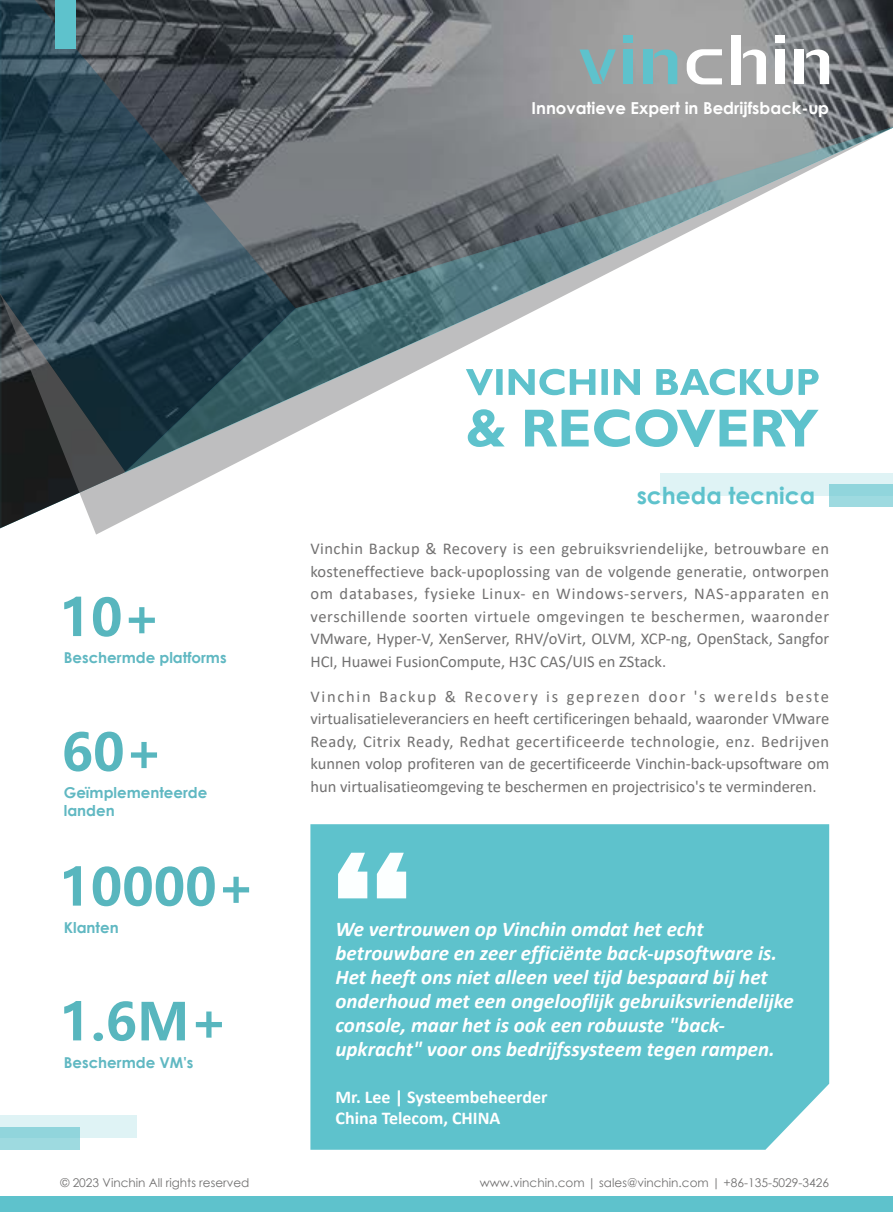
<style>
.page{position:relative;width:893px;height:1212px;background:#fff}
.page>*{position:absolute;margin:0;border:0;box-sizing:border-box;transform-origin:0 0}
.t1{font:700 51px "Microsoft Ya Hei";color:#58b6be}
.t2{font:700 23.4px "Century Gothic";color:#5ec2cc}
.t3{font:italic 700 21px/24px "Calibri";color:#fff}
.t4{font:700 18px/21px "Calibri";color:#fff}
.t5{font:16.5px/22.5px "Calibri";color:#727171;text-align:justify}
.t6{font:700 16.5px "Century Gothic";color:#fff}
.t7{font:16.5px "Calibri";letter-spacing:.095em;color:#727171}
.t8{font:16.5px "Calibri";letter-spacing:.1em;color:#727171}
.t9{font:16.5px "Calibri";letter-spacing:.105em;color:#727171}
.t10{font:700 15px/18px "Century Gothic";color:#60b8c2}
.t11{font:12px "Century Gothic";color:#727171}
</style>
<div class="page">
<div style="left:310px;top:824px;width:519px;height:326px;background:#5ec2cc"></div>
<img style="left:296px;top:0;width:597px;height:125px">
<div style="left:623px;top:49px;width:10px;height:35px;background:#5ec2cc"></div>
<div style="left:623px;top:35px;width:10px;height:7px;background:#5ec2cc"></div>
<div style="left:643px;top:49px;width:9px;height:35px;background:#5ec2cc"></div>
<svg style="left:654px;top:49px;width:23px;height:35px"></svg>
<div style="left:731px;top:35px;width:10px;height:49px;background:#fff"></div>
<svg style="left:743px;top:49px;width:23px;height:35px"></svg>
<div style="left:775px;top:49px;width:10px;height:35px;background:#fff"></div>
<div style="left:775px;top:35px;width:10px;height:7px;background:#fff"></div>
<div style="left:794px;top:49px;width:10px;height:35px;background:#fff"></div>
<svg style="left:806px;top:49px;width:23px;height:35px"></svg>
<svg style="left:687px;top:49px;width:35px;height:35px"></svg>
<svg style="left:579px;top:49px;width:37px;height:35px"></svg>
<div style="left:0;top:1196px;width:893px;height:16px;background:#5ec2cc"></div>
<div style="left:0;top:1115px;width:136px;height:23px;background:#dff3f5"></div>
<div style="left:0;top:1127px;width:79px;height:23px;background:linear-gradient(to right,#98d8de,#97d7de)"></div>
<svg style="left:338px;top:853px;width:68px;height:45px"></svg>
<svg style="left:0;top:472px;width:893px;height:63px"></svg>
<svg style="left:123px;top:125px;width:770px;height:348px"></svg>
<svg style="left:0;top:0;width:296px;height:472px;background:#3f5059"></svg>
<div style="left:56px;top:0;width:20px;height:49px;background:#5ec2cc"></div>
<p class="t6" style="left:531px;top:95px;width:299px">Innovatieve Expert in Bedrijfsback-up</p>
<h1 class="t1" style="left:60px;top:582px;width:103px">10+</h1>
<p class="t10" style="left:64px;top:648px;width:164px">Beschermde platforms</p>
<h1 class="t1" style="left:62px;top:717px;width:103px">60+</h1>
<p class="t10" style="left:64px;top:783px;width:145px">Geïmplementeerde landen</p>
<h1 class="t1" style="left:59px;top:852px;width:198px">10000+</h1>
<p class="t10" style="left:64px;top:918px;width:56px">Klanten</p>
<h1 class="t1" style="left:60px;top:986px;width:170px">1.6M+</h1>
<p class="t10" style="left:64px;top:1052px;width:131px">Beschermde VM s'</p>
<p class="t11" style="left:60px;top:1174px;width:191px">© 2023 Vinchin All rights reserved</p>
<h2 class="t2" style="left:637px;top:478px;width:180px">scheda tecnica</h2>
<p class="t5" style="left:310px;top:537px;width:520px">Vinchin Backup &amp; Recovery is een gebruiksvriendelijke, betrouwbare en kosteneffectieve back-upoplossing van de volgende generatie, ontworpen om databases, fysieke Linux- en Windows-servers, NAS-apparaten en verschillende soorten virtuele omgevingen te beschermen, waaronder VMware, Hyper ,V- XenServer, RHV/oVirt, OLVM, XCP-ng, OpenStack, Sangfor HCI, Huawei FusionCompute H, C3 CAS/UIS en ZStack.</p>
<p class="t5" style="left:785px;top:685px;width:45px">beste</p>
<p class="t5" style="left:694px;top:685px;width:13px">'s</p>
<p class="t5" style="left:310px;top:685px;width:520px;text-align:left">Vinchin<br>virtualisatieleveranciers en heeft certificeringen behaald, waaronder VMware Ready, Citrix Ready, Redhat gecertificeerde technologie, enz. Bedrijven kunnen volop profiteren van de gecertificeerde Vinchin-back-upsoftware om hun virtualisatieomgeving te beschermen en projectrisico t es' verminderen.</p>
<p class="t5" style="left:379px;top:685px;width:59px">Backup</p>
<p class="t9" style="left:714px;top:685px;width:64px">werelds</p>
<p class="t5" style="left:648px;top:685px;width:39px">door</p>
<p class="t5" style="left:445px;top:685px;width:13px">&amp;</p>
<p class="t5" style="left:546px;top:685px;width:13px">is</p>
<p class="t8" style="left:464px;top:685px;width:75px">Recovery</p>
<p class="t7" style="left:567px;top:685px;width:75px">geprezen</p>
<p class="t3" style="left:335px;top:916px;width:460px">We vertrouwen op Vinchin omdat het echt betrouwbare en zeer efficiënte back-upsoftware is.<br>Het heeft ons niet alleen veel tijd bespaard bij het onderhoud met een ongelooflijk gebruiksvriendelijke</p>
<p class="t3" style="left:335px;top:1036px;width:441px">upkracht" voor ons bedrijfssysteem tegen rampen.</p>
<p class="t3" style="left:335px;top:1012px;width:391px">console, maar het is ook een robuuste "back-</p>
<p class="t4" style="left:335px;top:1086px;width:214px">Mr. Lee | Systeembeheerder<br>China Telecom, CHINA</p>
<p class="t11" style="left:480px;top:1174px;width:351px">www.vinchin.com | sales@vinchin.com | +86-135-5029-3426</p>
</div>
